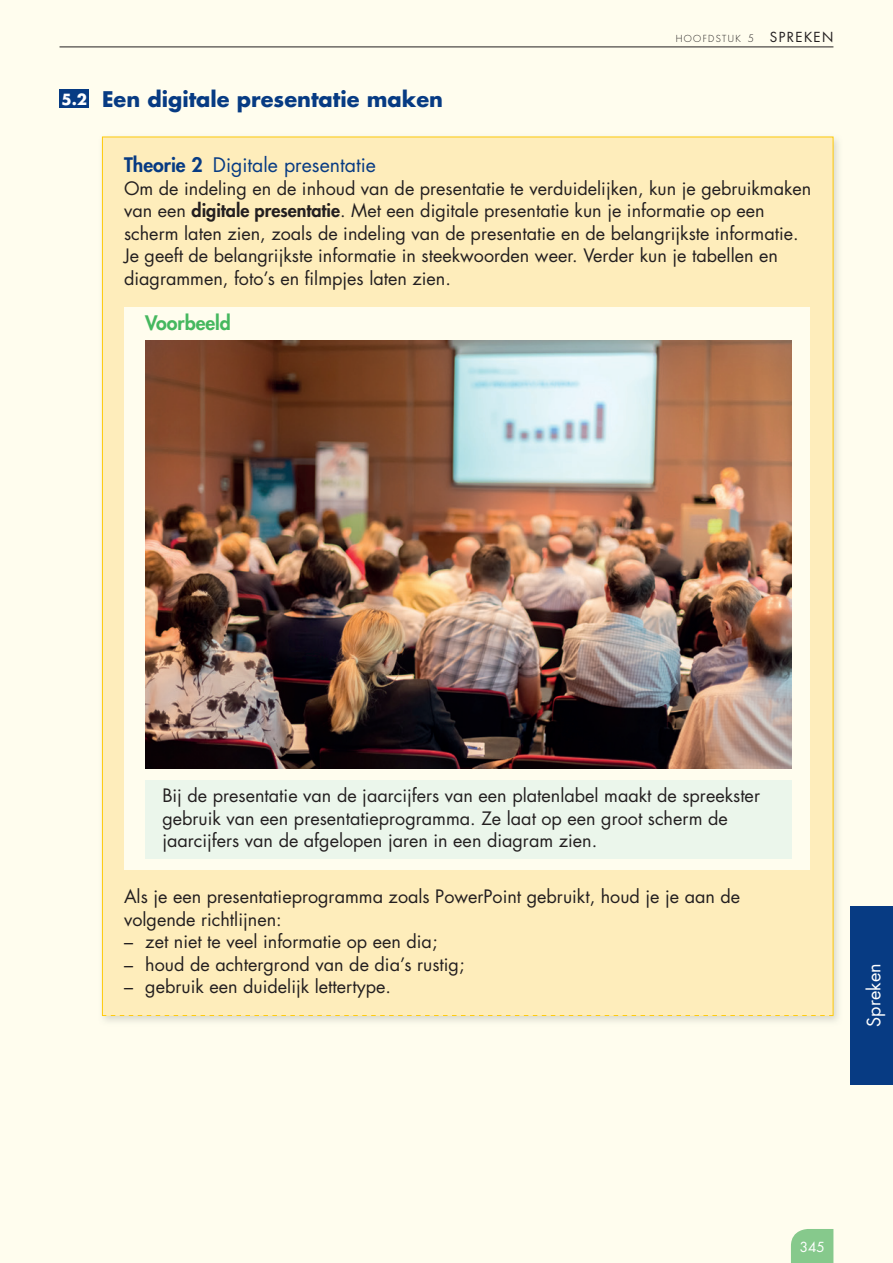
<style>
.page{position:relative;width:893px;height:1263px;background:#fffdee}
.page>*{position:absolute;margin:0;border:0;box-sizing:border-box;transform-origin:0 0}
.t1{font:700 21px "Futura Std";color:#073b83}
.t2{font:19.5px "Futura Std";color:#073b83}
.t3{font:800 19.5px "Futura Std";color:#46b85f}
.t4{font:18px/22.5px "Futura Std";color:#231f20}
.t5{font:18px "Futura Std";color:#fff}
.t6{font:700 15px "Futura Std";color:#fff}
.t7{font:13.5px "Futura Std";color:#fff}
.t8{font:300 9.45px "Futura Std";letter-spacing:.145em;color:#231f20}
.s1{font-size:10.05px}
.s2{font-weight:400;font-size:13.5px}
.s3{font-weight:800}
</style>
<div class="page">
<div style="left:850px;top:906px;width:43px;height:178px;background:#073b83"></div>
<div style="left:102px;top:137px;width:731px;height:878px;background:#feedbb"></div>
<div style="left:124px;top:307px;width:686px;height:563px;background:#fffdee"></div>
<img style="left:145px;top:341px;width:647px;height:427px">
<div style="left:145px;top:780px;width:647px;height:78px;background:#ebf6eb"></div>
<div style="left:60px;top:90px;width:29px;height:18px;background:#073b83"></div>
<svg style="left:106px;top:1015px;width:723px;height:1px"></svg>
<svg style="left:791px;top:1229px;width:42px;height:34px"></svg>
<hr style="left:60px;top:47px;width:773px;height:1px;background:#231f20">
<p class="t8" style="left:676px;top:33px;width:159px">HOOFDSTUK <span class="s1">5</span> <span class="s2">SPREKEN</span></p>
<p class="t6" style="left:62px;top:89px;width:27px">5.2</p>
<p class="t1" style="left:102px;top:85px;width:343px">Een digitale presentatie maken</p>
<p class="t2" style="left:124px;top:152px;width:253px"><span class="s3">Theorie 2</span> Digitale presentatie</p>
<p class="t4" style="left:124px;top:177px;width:689px">Om de indeling en de inhoud van de presentatie te verduidelijken, kun je gebruikmaken van een <span class="s3">digitale presentatie</span>. Met een digitale presentatie kun je informatie op een scherm laten zien, zoals de indeling van de presentatie en de belangrijkste informatie.<br>Je geeft de belangrijkste informatie in steekwoorden weer. Verder kun je tabellen en diagrammen, foto’s en filmpjes laten zien.</p>
<p class="t3" style="left:145px;top:310px;width:87px">Voorbeeld</p>
<p class="t4" style="left:162px;top:784px;width:599px">Bij de presentatie van de jaarcijfers van een platenlabel maakt de spreekster gebruik van een presentatie programma. Ze laat op een groot scherm de jaarcijfers van de afgelopen jaren in een diagram zien.</p>
<p class="t4" style="left:124px;top:886px;width:618px">Als je een presentatieprogramma zoals PowerPoint gebruikt, houd je je aan de volgende richtlijnen:</p>
<p class="t4" style="left:124px;top:931px;width:315px">– zet niet te veel informatie op een dia;</p>
<p class="t4" style="left:124px;top:953px;width:342px">– houd de achtergrond van de dia’s rustig;</p>
<p class="t4" style="left:124px;top:976px;width:269px">– gebruik een duidelijk lettertype.</p>
<p class="t5" style="left:862px;top:1027px;width:65px;rotate:-90deg">Spreken</p>
<p class="t7" style="left:800px;top:1238px;width:26px">345</p>
</div>
